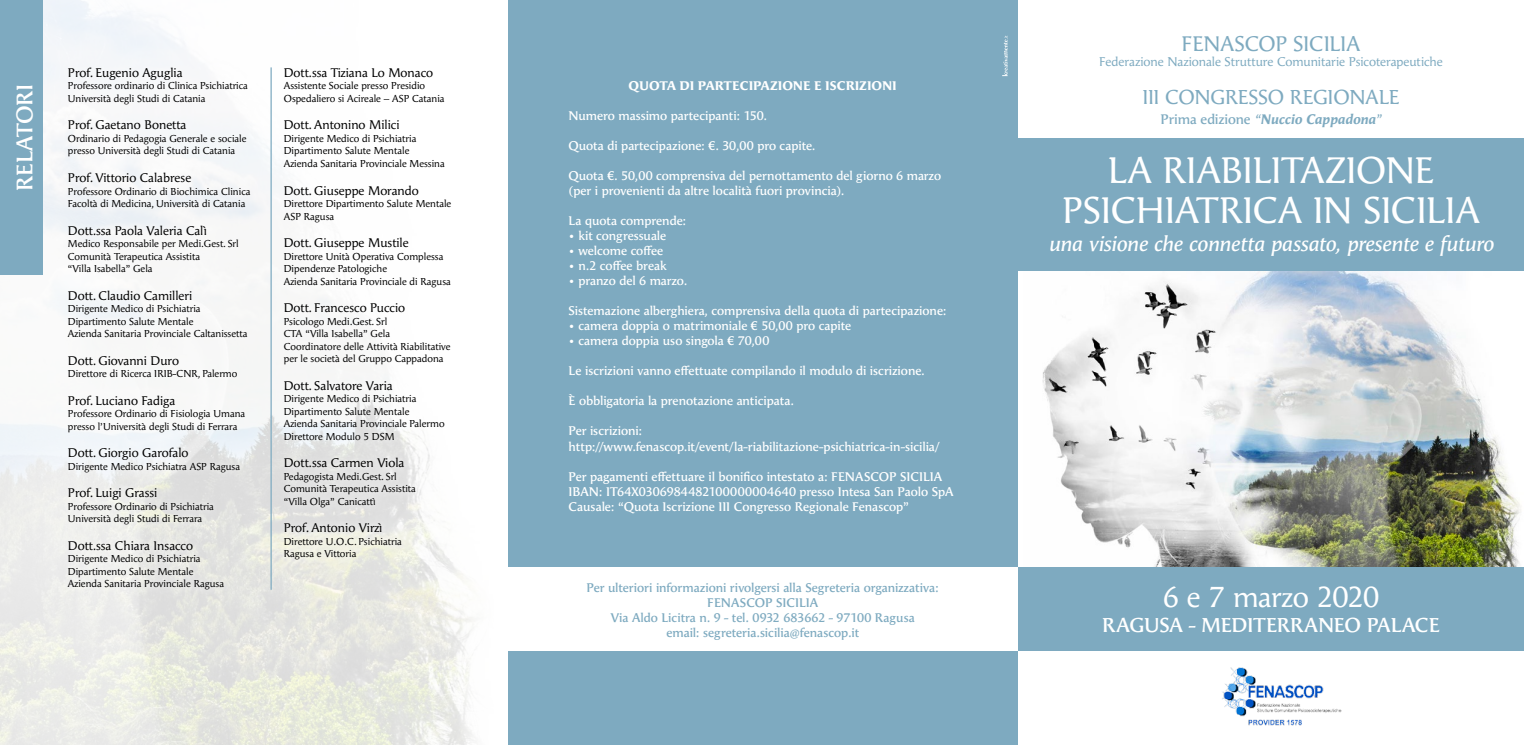
<style>
.page{position:relative;width:1524px;height:745px;background:#fff}
.page>*{position:absolute;margin:0;border:0;box-sizing:border-box;transform-origin:0 0}
.t1{font:36.88px/40px "Angie Pro";letter-spacing:-.015em;color:#fff;text-align:center}
.t2{font:28.88px "Angie Pro";letter-spacing:-.025em;color:#fff}
.t3{font:600 22.5px "Angie Pro";letter-spacing:-.015em;color:#fff}
.t4{font:italic 600 21.12px "Angie Pro";letter-spacing:-.015em;color:#fff}
.t5{font:21px "Angie Pro";letter-spacing:-.015em;color:#7eaac0}
.t6{font:20.12px "Angie Pro";letter-spacing:-.015em;color:#7eaac0}
.t7{font:600 20px "Angie Pro";letter-spacing:-.015em;color:#fff}
.t8{font:italic 800 13.75px "Angie Pro";letter-spacing:-.01em;color:#7eaac0}
.t9{font:12.62px "Angie Pro";letter-spacing:-.005em;color:#7eaac0}
.t10{font:600 12.5px/15px "Angie Pro";letter-spacing:-.005em;color:#fff}
.t11{font:12.5px "Angie Pro";color:#000}
.t12{font:600 12.5px/15px "Angie Pro";letter-spacing:-.005em;color:#7eaac0;text-align:center}
.t13{font:800 12.5px "Angie Pro";letter-spacing:-.005em;color:#fff}
.t14{font:10px/12.5px "Angie Pro";color:#000}
.s1{font-weight:600;font-style:normal}
.s2{font-weight:600}
</style>
<div class="page">
<img style="left:0;top:0;width:474px;height:744px">
<img style="left:1042px;top:271px;width:479px;height:296px">
<div style="left:1011px;top:138px;width:513px;height:133px;background:#7eaac0"></div>
<div style="left:508px;top:0;width:509px;height:744px;background:#7eaac0"></div>
<div style="left:0;top:0;width:43px;height:274px;background:#7eaac0"></div>
<div style="left:1016px;top:567px;width:508px;height:83px;background:#7eaac0"></div>
<svg style="left:1002px;top:36px;width:6px;height:40px"></svg>
<img style="left:1222px;top:667px;width:119px;height:57px">
<div style="left:60px;top:59px;width:399px;height:538px;background:#fff;opacity:.95"></div>
<div style="left:508px;top:567px;width:509px;height:83px;background:#fff"></div>
<hr style="left:270px;top:67px;width:2px;height:522px;background:#7eaac0">
<h3 class="t3" style="left:8px;top:190px;width:109px;rotate:-90deg">RELATORI</h3>
<p class="t11" style="left:68px;top:63px;width:116px">Prof. Eugenio Aguglia</p>
<p class="t14" style="left:68px;top:79px;width:181px">Professore ordinario di Clinica Psichiatrica<br>Università degli Studi di Catania</p>
<p class="t11" style="left:68px;top:116px;width:120px">Prof. Gaetano Bonetta</p>
<p class="t14" style="left:68px;top:131px;width:180px">Ordinario di Pedagogia Generale e sociale presso Università degli Studi di Catania</p>
<p class="t11" style="left:68px;top:168px;width:125px">Prof. Vittorio Calabrese</p>
<p class="t14" style="left:68px;top:184px;width:184px">Professore Ordinario di Biochimica Clinica<br>Facoltà di Medicina, Università di Catania</p>
<p class="t11" style="left:68px;top:221px;width:140px">Dott.ssa Paola Valeria Calì</p>
<p class="t14" style="left:68px;top:236px;width:172px">Medico Responsabile per Medi.Gest. Srl<br>Comunità Terapeutica Assistita<br>“Villa Isabella” Gela</p>
<p class="t11" style="left:68px;top:286px;width:126px">Dott. Claudio Camilleri</p>
<p class="t14" style="left:68px;top:301px;width:181px">Dirigente Medico di Psichiatria<br>Dipartimento Salute Mentale<br>Azienda Sanitaria Provinciale Caltanissetta</p>
<p class="t11" style="left:68px;top:351px;width:113px">Dott. Giovanni Duro</p>
<p class="t14" style="left:68px;top:366px;width:171px">Direttore di Ricerca IRIB-CNR, Palermo</p>
<p class="t11" style="left:68px;top:391px;width:109px">Prof. Luciano Fadiga</p>
<p class="t14" style="left:68px;top:406px;width:179px">Professore Ordinario di Fisiologia Umana presso l’Università degli Studi di Ferrara</p>
<p class="t11" style="left:68px;top:443px;width:122px">Dott. Giorgio Garofalo</p>
<p class="t14" style="left:68px;top:459px;width:174px">Dirigente Medico Psichiatra ASP Ragusa</p>
<p class="t11" style="left:68px;top:483px;width:91px">Prof. Luigi Grassi</p>
<p class="t14" style="left:68px;top:499px;width:148px">Professore Ordinario di Psichiatria<br>Università degli Studi di Ferrara</p>
<p class="t11" style="left:68px;top:536px;width:127px">Dott.ssa Chiara Insacco</p>
<p class="t14" style="left:68px;top:551px;width:158px">Dirigente Medico di Psichiatria<br>Dipartimento Salute Mentale<br>Azienda Sanitaria Provinciale Ragusa</p>
<p class="t11" style="left:284px;top:63px;width:151px">Dott.ssa Tiziana Lo Monaco</p>
<p class="t14" style="left:284px;top:79px;width:162px">Assistente Sociale presso Presidio<br>Ospedaliero si Acireale – ASP Catania</p>
<p class="t11" style="left:284px;top:116px;width:117px">Dott. Antonino Milici</p>
<p class="t14" style="left:284px;top:131px;width:162px">Dirigente Medico di Psichiatria<br>Dipartimento Salute Mentale<br>Azienda Sanitaria Provinciale Messina</p>
<p class="t11" style="left:284px;top:181px;width:136px">Dott. Giuseppe Morando</p>
<p class="t14" style="left:284px;top:196px;width:169px">Direttore Dipartimento Salute Mentale<br>ASP Ragusa</p>
<p class="t11" style="left:284px;top:233px;width:126px">Dott. Giuseppe Mustile</p>
<p class="t14" style="left:284px;top:249px;width:168px">Direttore Unità Operativa Complessa<br>Dipendenze Patologiche<br>Azienda Sanitaria Provinciale di Ragusa</p>
<p class="t11" style="left:284px;top:298px;width:123px">Dott. Francesco Puccio</p>
<p class="t14" style="left:284px;top:314px;width:168px">Psicologo Medi.Gest. Srl<br>CTA “Villa Isabella” Gela<br>Coordinatore delle Attività Riabilitative per le società del Gruppo Cappadona</p>
<p class="t11" style="left:284px;top:376px;width:110px">Dott. Salvatore Varia</p>
<p class="t14" style="left:284px;top:391px;width:162px">Dirigente Medico di Psichiatria<br>Dipartimento Salute Mentale<br>Azienda Sanitaria Provinciale Palermo<br>Direttore Modulo 5 DSM</p>
<p class="t11" style="left:284px;top:453px;width:122px">Dott.ssa Carmen Viola</p>
<p class="t14" style="left:284px;top:469px;width:134px">Pedagogista Medi.Gest. Srl<br>Comunità Terapeutica Assistita “Villa Olga” Canicattì</p>
<p class="t11" style="left:284px;top:518px;width:100px">Prof. Antonio Virzì</p>
<p class="t14" style="left:284px;top:534px;width:120px">Direttore U.O.C. Psichiatria<br>Ragusa e Vittoria</p>
<p class="t13" style="left:628px;top:76px;width:270px">QUOTA DI PARTECIPAZIONE E ISCRIZIONI</p>
<p class="t10" style="left:568px;top:107px;width:200px">Numero massimo partecipanti: 150.</p>
<p class="t10" style="left:568px;top:137px;width:248px">Quota di partecipazione: €. 30,00 pro capite.</p>
<p class="t10" style="left:568px;top:167px;width:374px">Quota €. 50,00 comprensiva del pernottamento del giorno 6 marzo (per i provenienti da altre località fuori provincia).</p>
<p class="t10" style="left:568px;top:212px;width:119px">La quota comprende:</p>
<p class="t10" style="left:568px;top:227px;width:99px">• kit congressuale</p>
<p class="t10" style="left:568px;top:242px;width:96px">• welcome coffee</p>
<p class="t10" style="left:568px;top:257px;width:100px">• n.2 coffee break</p>
<p class="t10" style="left:568px;top:272px;width:120px">• pranzo del 6 marzo.</p>
<p class="t10" style="left:568px;top:302px;width:379px">Sistemazione alberghiera, comprensiva della quota di partecipazione:</p>
<p class="t10" style="left:568px;top:317px;width:284px">• camera doppia o matrimoniale € 50,00 pro capite</p>
<p class="t10" style="left:568px;top:332px;width:202px">• camera doppia uso singola € 70,00</p>
<p class="t10" style="left:568px;top:362px;width:358px">Le iscrizioni vanno effettuate compilando il modulo di iscrizione.</p>
<p class="t10" style="left:568px;top:392px;width:227px">È obbligatoria la prenotazione anticipata.</p>
<p class="t10" style="left:568px;top:422px;width:372px">Per iscrizioni: http://www.fenascop.it/event/la-riabilitazione-psichiatrica-in-sicilia/</p>
<p class="t10" style="left:568px;top:467px;width:386px">Per pagamenti effettuare il bonifico intestato a: FENASCOP SICILIA<br>IBAN: IT64X0306984482100000004640 presso Intesa San Paolo SpA<br>Causale: “Quota Iscrizione III Congresso Regionale Fenascop”</p>
<p class="t12" style="left:586px;top:579px;width:354px">Per ulteriori informazioni rivolgersi alla Segreteria organizzativa:<br>FENASCOP SICILIA<br>Via Aldo Licitra n. 9 - tel. 0932 683662 - 97100 Ragusa<br>email: segreteria.sicilia@fenascop.it</p>
<h3 class="t5" style="left:1181px;top:28px;width:180px">FENASCOP SICILIA</h3>
<h3 class="t6" style="left:1142px;top:82px;width:259px">III CONGRESSO REGIONALE</h3>
<p class="t9" style="left:1099px;top:53px;width:345px">Federazione Nazionale Strutture Comunitarie Psicoterapeutiche</p>
<h3 class="t8" style="left:1160px;top:110px;width:223px"><span class="s1">Prima edizione</span> <span class="s2">“</span>Nuccio Cappadona<span class="s2">”</span></h3>
<h1 class="t1" style="left:1062px;top:147px;width:419px">LA RIABILITAZIONE<br>PSICHIATRICA IN SICILIA</h1>
<h3 class="t4" style="left:1048px;top:228px;width:447px">una visione che connetta passato, presente e futuro</h3>
<h2 class="t2" style="left:1162px;top:576px;width:218px">6 e 7 marzo 2020</h2>
<h3 class="t7" style="left:1102px;top:610px;width:339px">RAGUSA - MEDITERRANEO PALACE</h3>
</div>
